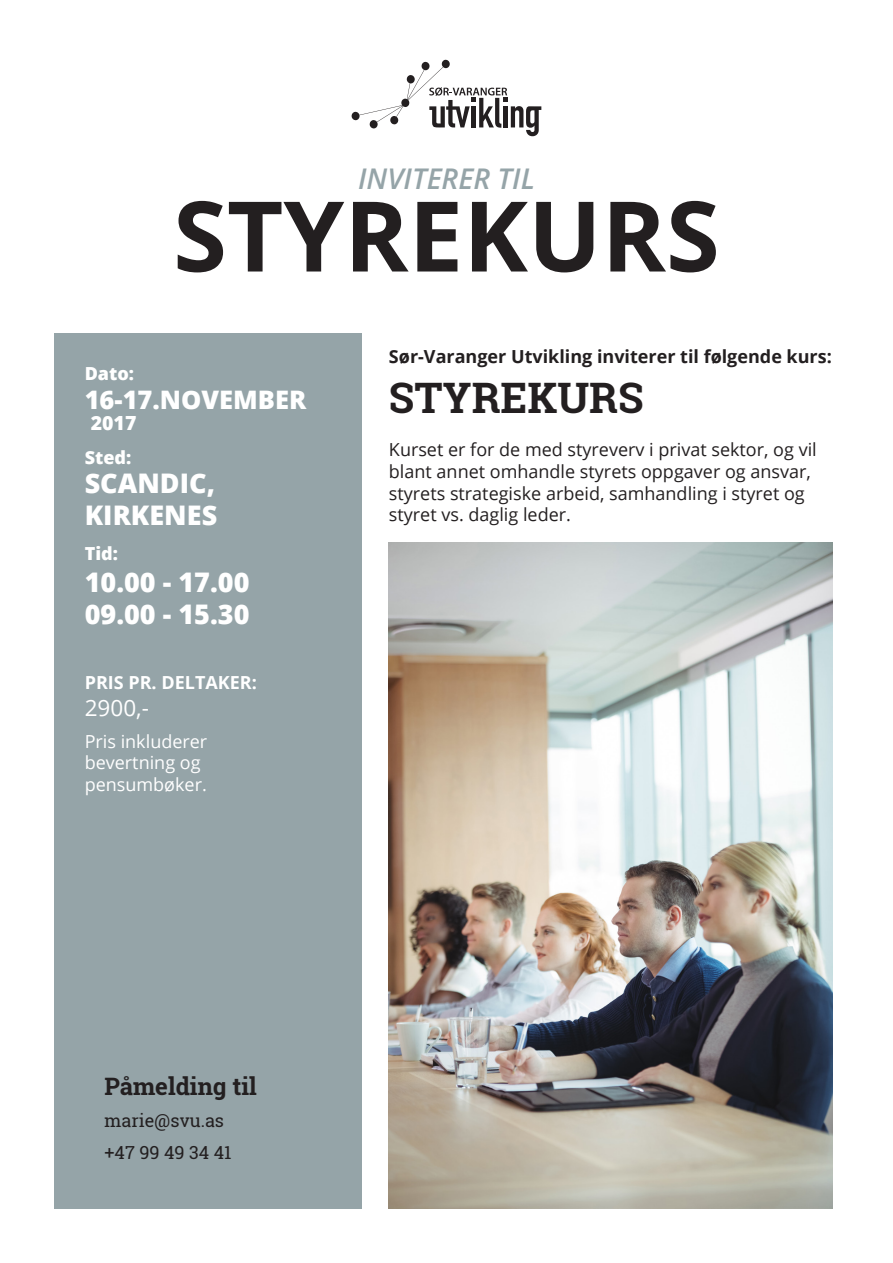
<style>
.page{position:relative;width:893px;height:1263px;background:#fff}
.page>*{position:absolute;margin:0;border:0;box-sizing:border-box;transform-origin:0 0}
.t1{font:700 97.5px "Open Sans";color:#231f20}
.t2{font:700 42px "Roboto Slab";color:#231f20}
.t3{font:italic 600 28.5px "Open Sans";color:#95a4a8}
.t4{font:800 27px/32.4px "Open Sans";color:#fff}
.t5{font:800 25.5px "Open Sans";color:#fff}
.t6{font:700 24px "Roboto Slab";color:#231f20}
.t7{font:22.5px "Open Sans";color:#fff}
.t8{font:800 19.5px "Open Sans";color:#fff}
.t9{font:18px/21.6px "Open Sans";color:#231f20}
.t10{font:700 18px "Open Sans";color:#231f20}
.t11{font:18px "Open Sans";color:#fff}
.t12{font:18px "Roboto Slab";color:#231f20}
.t13{font:700 18px "Open Sans";color:#fff}
.t14{font:800 18px "Open Sans";color:#fff}
</style>
<div class="page">
<div style="left:421px;top:62px;width:9px;height:9px;background:#231f20;border-radius:4px"></div>
<svg style="left:441px;top:59px;width:9px;height:9px"></svg>
<div style="left:351px;top:112px;width:9px;height:8px;background:#231f20;border-radius:4px"></div>
<svg style="left:359px;top:67px;width:182px;height:69px"></svg>
<div style="left:55px;top:333px;width:307px;height:875px;background:#95a4a8"></div>
<img style="left:389px;top:543px;width:443px;height:665px">
<p class="t3" style="left:358px;top:159px;width:178px">INVITERER TIL</p>
<p class="t1" style="left:173px;top:167px;width:548px">STYREKURS</p>
<p class="t14" style="left:85px;top:360px;width:51px">Dato:</p>
<p class="t5" style="left:85px;top:380px;width:223px">16-17.NOVEMBER</p>
<p class="t8" style="left:91px;top:408px;width:47px">2017</p>
<p class="t14" style="left:85px;top:444px;width:48px">Sted:</p>
<p class="t4" style="left:85px;top:465px;width:134px">SCANDIC,<br>KIRKENES</p>
<p class="t14" style="left:85px;top:539px;width:35px">Tid:</p>
<p class="t4" style="left:85px;top:565px;width:166px">10.00 - 17.00</p>
<p class="t4" style="left:85px;top:597px;width:166px">09.00 - 15.30</p>
<p class="t13" style="left:85px;top:670px;width:174px">PRIS PR. DELTAKER:</p>
<p class="t7" style="left:85px;top:693px;width:66px">2900,-</p>
<p class="t11" style="left:85px;top:729px;width:124px">Pris inkluderer</p>
<p class="t11" style="left:85px;top:750px;width:117px">bevertning og</p>
<p class="t11" style="left:85px;top:772px;width:124px">pensumbøker.</p>
<p class="t10" style="left:389px;top:343px;width:444px">Sør-Varanger Utvikling inviterer til følgende kurs:</p>
<p class="t2" style="left:389px;top:369px;width:256px">STYREKURS</p>
<p class="t9" style="left:389px;top:438px;width:429px">Kurset er for de med styreverv i privat sektor, og vil blant annet omhandle styrets oppgaver og ansvar, styrets strategiske arbeid, samhandling i styret og styret vs. daglig leder.</p>
<p class="t6" style="left:105px;top:1069px;width:154px">Påmelding til</p>
<p class="t12" style="left:105px;top:1108px;width:121px">marie@svu.as</p>
<p class="t12" style="left:105px;top:1140px;width:129px">+47 99 49 34 41</p>
</div>
